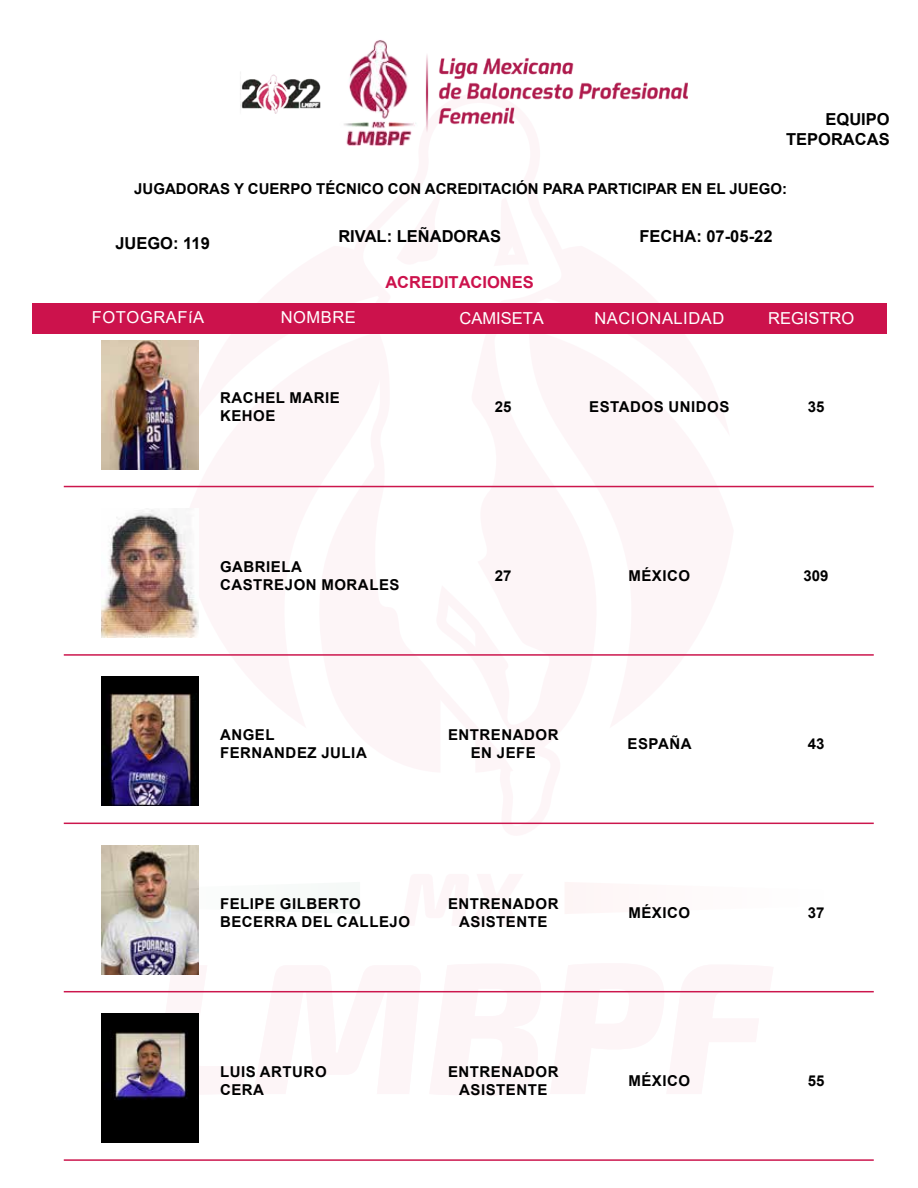
<style>
.page{position:relative;width:918px;height:1188px;background:#fff}
.page>*{position:absolute;margin:0;border:0;box-sizing:border-box;transform-origin:0 0}
.t1{font:700 16.5px/19.8px "Arial";color:#000;text-align:right}
.t2{font:16.5px "Arial";letter-spacing:.035em;color:#fff}
.t3{font:16.5px "Arial";color:#fff}
.t4{font:700 16.5px "Arial";color:#cc124c}
.t5{font:700 15px/18px "Arial";letter-spacing:.035em;color:#000}
.t6{font:700 15px "Arial";color:#000}
</style>
<div class="page">
<svg style="left:146px;top:953px;width:639px;height:153px"></svg>
<svg style="left:101px;top:871px;width:98px;height:54px"></svg>
<svg style="left:360px;top:145px;width:204px;height:680px"></svg>
<div style="left:33px;top:303px;width:854px;height:31px;background:#cc124c"></div>
<img style="left:240px;top:40px;width:447px;height:105px">
<img style="left:102px;top:340px;width:96px;height:129px">
<hr style="left:64px;top:486px;width:810px;height:1px;background:#cc164d">
<img style="left:102px;top:510px;width:96px;height:128px">
<hr style="left:64px;top:654px;width:810px;height:2px;background:#cc164d">
<img style="left:102px;top:677px;width:96px;height:129px">
<hr style="left:64px;top:823px;width:810px;height:1px;background:#cc164d">
<img style="left:102px;top:845px;width:96px;height:129px">
<hr style="left:64px;top:991px;width:810px;height:1px;background:#cc164d">
<img style="left:102px;top:1014px;width:96px;height:129px">
<hr style="left:64px;top:1159px;width:810px;height:2px;background:#cc164d">
<p class="t1" style="left:786px;top:110px;width:105px">EQUIPO<br>TEPORACAS</p>
<p class="t6" style="left:134px;top:178px;width:654px">JUGADORAS Y CUERPO TÉCNICO CON ACREDITACIÓN PARA PARTICIPAR EN EL JUEGO:</p>
<p class="t1" style="left:115px;top:233px;width:96px">JUEGO: 119</p>
<p class="t1" style="left:338px;top:227px;width:164px">RIVAL: LEÑADORAS</p>
<p class="t1" style="left:640px;top:227px;width:134px">FECHA: 07-05-22</p>
<p class="t4" style="left:385px;top:271px;width:150px">ACREDITACIONES</p>
<p class="t2" style="left:92px;top:306px;width:114px">FOTOGRAFíA</p>
<p class="t2" style="left:281px;top:306px;width:77px">NOMBRE</p>
<p class="t3" style="left:460px;top:307px;width:86px">CAMISETA</p>
<p class="t3" style="left:768px;top:307px;width:88px">REGISTRO</p>
<p class="t2" style="left:594px;top:307px;width:131px">NACIONALIDAD</p>
<p class="t5" style="left:220px;top:389px;width:121px">RACHEL MARIE<br>KEHOE</p>
<p class="t5" style="left:495px;top:398px;width:18px">25</p>
<p class="t5" style="left:589px;top:398px;width:142px">ESTADOS UNIDOS</p>
<p class="t5" style="left:808px;top:398px;width:18px">35</p>
<p class="t5" style="left:220px;top:558px;width:181px">GABRIELA<br>CASTREJON MORALES</p>
<p class="t5" style="left:495px;top:567px;width:18px">27</p>
<p class="t5" style="left:628px;top:567px;width:63px">MÉXICO</p>
<p class="t5" style="left:804px;top:567px;width:27px">309</p>
<p class="t5" style="left:220px;top:726px;width:148px">ANGEL<br>FERNANDEZ JULIA</p>
<p class="t5" style="left:448px;top:726px;width:112px;text-align:center">ENTRENADOR<br>EN JEFE</p>
<p class="t5" style="left:628px;top:735px;width:66px">ESPAÑA</p>
<p class="t5" style="left:808px;top:735px;width:18px">43</p>
<p class="t5" style="left:220px;top:894px;width:192px">FELIPE GILBERTO<br>BECERRA DEL CALLEJO</p>
<p class="t5" style="left:448px;top:894px;width:112px;text-align:center">ENTRENADOR<br>ASISTENTE</p>
<p class="t5" style="left:628px;top:903px;width:63px">MÉXICO</p>
<p class="t5" style="left:808px;top:903px;width:18px">37</p>
<p class="t5" style="left:220px;top:1063px;width:108px">LUIS ARTURO<br>CERA</p>
<p class="t5" style="left:448px;top:1063px;width:112px;text-align:center">ENTRENADOR<br>ASISTENTE</p>
<p class="t5" style="left:628px;top:1072px;width:63px">MÉXICO</p>
<p class="t5" style="left:808px;top:1072px;width:18px">55</p>
</div>
